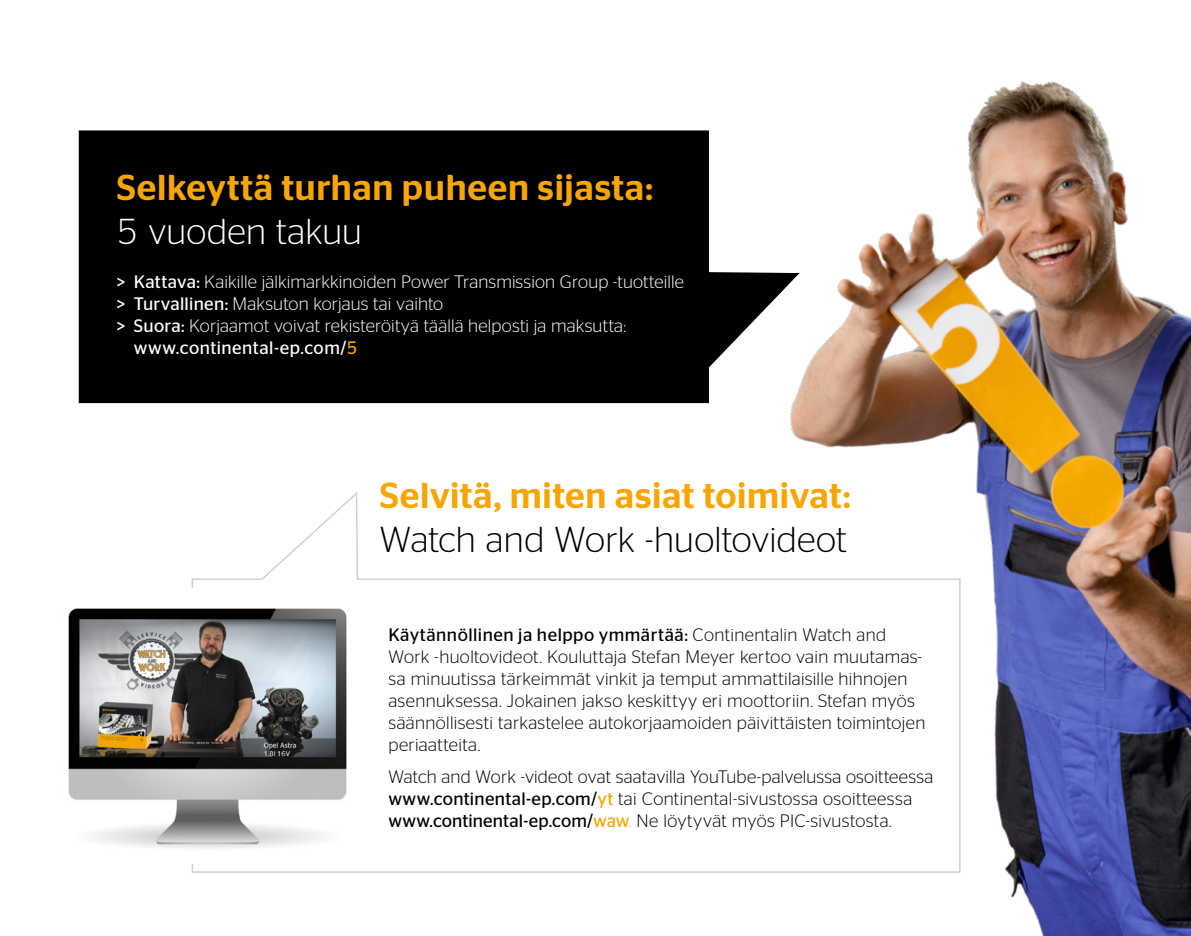
<style>
.page{position:relative;width:1191px;height:936px;background:#fff}
.page>*{position:absolute;margin:0;border:0;box-sizing:border-box;transform-origin:0 0}
.t1{font:500 36px "Continental Stag Sans";letter-spacing:.015em;color:#f7a500}
.t2{font:300 36px "Continental Stag Sans";letter-spacing:.005em;color:#000}
.t3{font:300 36px "Continental Stag Sans";letter-spacing:.01em;color:#fff}
.t4{font:300 18px/22px "Continental Stag Sans";letter-spacing:.02em;color:#000}
.t5{font:300 18px "Continental Stag Sans";letter-spacing:.01em;color:#fff}
.t6{font:18px "Continental Stag Sans";letter-spacing:.03em;color:#fff}
.s1{font-weight:400}
.s2{color:#f7a500}
.s3{font-weight:400;color:#f7a500}
</style>
<div class="page">
<svg style="left:191px;top:492px;width:520px;height:381px"></svg>
<img style="left:711px;top:81px;width:480px;height:854px">
<img style="left:68px;top:588px;width:288px;height:275px">
<svg style="left:79px;top:130px;width:720px;height:273px;background:#1a1a1a"></svg>
<h1 class="t1" style="left:117px;top:166px;width:538px">Selkeyttä turhan puheen sijasta:</h1>
<h1 class="t3" style="left:117px;top:211px;width:247px">5 vuoden takuu</h1>
<p class="t5" style="left:117px;top:272px;width:569px"><span class="s1">&gt; Kattava:</span> Kaikille jälkimarkkinoiden Power Transmission Group -tuotteille</p>
<p class="t5" style="left:117px;top:294px;width:328px"><span class="s1">&gt; Turvallinen:</span> Maksuton korjaus tai vaihto</p>
<p class="t5" style="left:117px;top:316px;width:511px"><span class="s1">&gt; Suora:</span> Korjaamot voivat rekisteröityä täällä helposti ja maksutta:</p>
<p class="t6" style="left:134px;top:337px;width:225px">www.continental-ep.com/<span class="s2">5</span></p>
<h1 class="t1" style="left:380px;top:474px;width:472px">Selvitä, miten asiat toimivat:</h1>
<h1 class="t2" style="left:380px;top:519px;width:468px">Watch and Work -huoltovideot</h1>
<p class="t4" style="left:388px;top:623px;width:538px"><span class="s1">Käytännöllinen ja helppo ymmärtää:</span> Continentalin Watch and Work -huoltovideot. Kouluttaja Stefan Meyer kertoo vain muutamas&shy;sa minuutissa tärkeimmät vinkit ja temput ammattilaisille hihnojen asennuksessa. Jokainen jakso keskittyy eri moottoriin. Stefan myös säännöllisesti tarkastelee autokorjaamoiden päivittäisten toimintojen periaatteita.</p>
<p class="t4" style="left:388px;top:765px;width:546px">Watch and Work -videot ovat saatavilla YouTube-palvelussa osoitteessa <span class="s1">www.continental-ep.com/</span><span class="s3">yt</span> tai Continental-sivustossa osoitteessa <span class="s1">www.continental-ep.com/</span><span class="s3">waw</span><span class="s2">.</span> Ne löytyvät myös PIC-sivustosta.</p>
</div>
